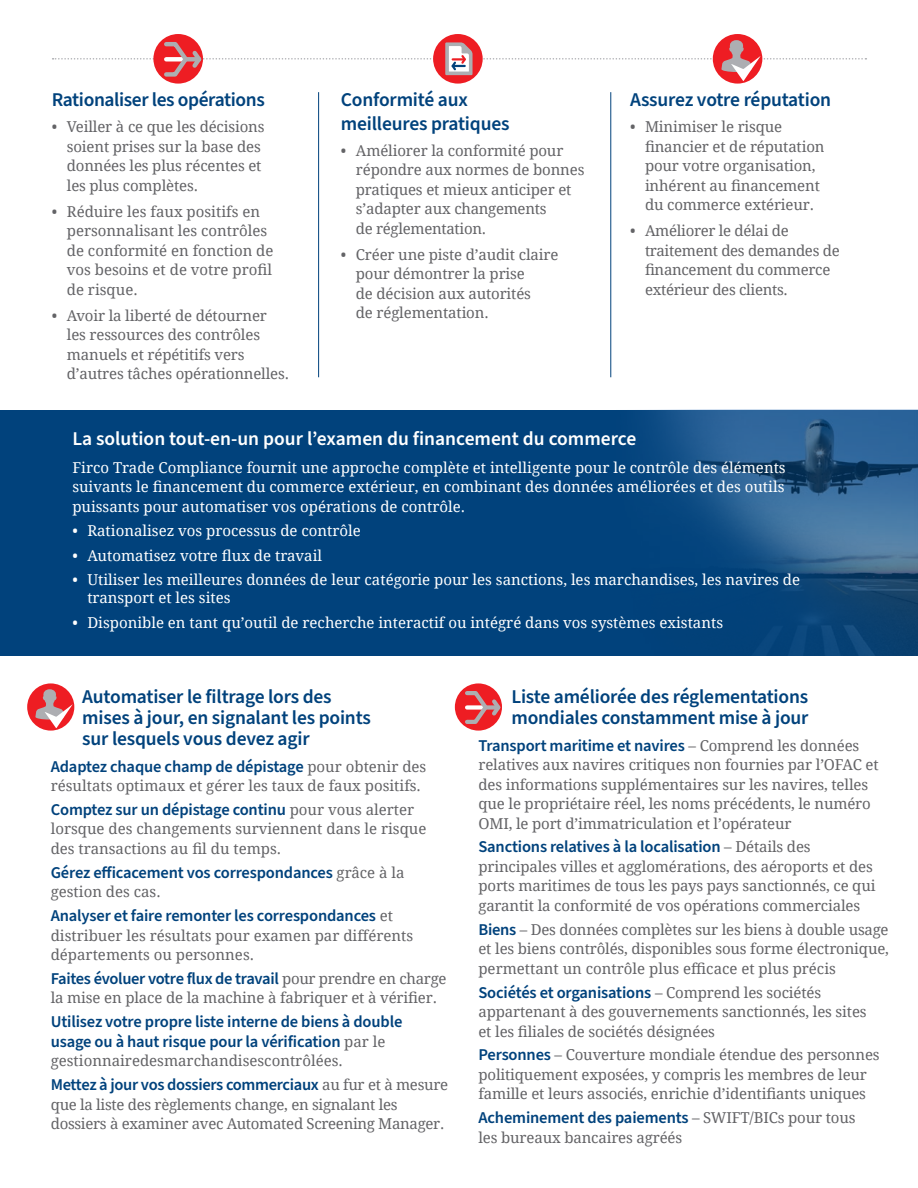
<style>
.page{position:relative;width:918px;height:1188px;background:#fff}
.page>*{position:absolute;margin:0;border:0;box-sizing:border-box;transform-origin:0 0}
.Content_-_Subhead_co{font:600 19.5px/21px "Source Sans Pro";letter-spacing:-.01em;color:#01427c}
.Content_-_1_Column{font:600 19.5px "Source Sans Pro";color:#fff}
.Content_-_1_Column-2{font:600 16.5px/19.5px "Source Sans Pro";letter-spacing:-.01em;color:#01427c}
.Content_-_1_Column-3{font:15px/19.5px "Droid Serif";letter-spacing:-.01em;color:#636366}
.Content_-_1_Column-4{font:15px/19.5px "Droid Serif";color:#fff;text-align:justify}
.Col_3{font:15px/19.5px "Droid Serif";letter-spacing:-.01em;color:#636366}
.s1{font-family:"Droid Serif";font-weight:400;font-size:15px;color:#636366}
.s2{font-family:"Source Sans Pro";font-weight:600;font-size:16.5px;color:#01427c}
</style>
<div class="page">
<div style="left:0;top:410px;width:918px;height:246px;background:#01427c"></div>
<img style="left:651px;top:410px;width:267px;height:246px">
<svg style="left:27px;top:683px;width:47px;height:48px"></svg>
<svg style="left:35px;top:689px;width:38px;height:39px"></svg>
<div style="left:455px;top:683px;width:47px;height:48px;background:#ee1d23;border-radius:50%"></div>
<svg style="left:463px;top:689px;width:39px;height:37px"></svg>
<hr style="left:318px;top:92px;width:1px;height:285px;background:#01427c">
<hr style="left:611px;top:92px;width:1px;height:285px;background:#01427c">
<svg style="left:153px;top:34px;width:50px;height:50px"></svg>
<svg style="left:433px;top:34px;width:50px;height:50px"></svg>
<div style="left:713px;top:34px;width:49px;height:50px;background:#ee1d23;border-radius:50%"></div>
<svg style="left:53px;top:40px;width:813px;height:41px"></svg>
<p class="Content_-_Subhead_co" style="left:52px;top:90px;width:215px">Rationaliser les opérations</p>
<p class="Content_-_1_Column-3" style="left:67px;top:117px;width:199px;text-indent:-15px">• Veiller à ce que les décisions soient prises sur la base des données les plus récentes et les plus complètes.</p>
<p class="Content_-_1_Column-3" style="left:67px;top:201px;width:208px;text-indent:-15px">• Réduire les faux positifs en personnalisant les contrôles de conformité en fonction de vos besoins et de votre profil de risque.</p>
<p class="Content_-_1_Column-3" style="left:67px;top:305px;width:224px;text-indent:-15px">• Avoir la liberté de détourner les ressources des contrôles manuels et répétitifs vers d’autres tâches opérationnelles.</p>
<p class="Content_-_Subhead_co" style="left:341px;top:89px;width:170px;line-height:23.4px">Conformité aux meilleures pratiques</p>
<p class="Col_3" style="left:356px;top:140px;width:230px;text-indent:-15px">• Améliorer la conformité pour répondre aux normes de bonnes pratiques et mieux anticiper et s’adapter aux changements<br>de réglementation.</p>
<p class="Col_3" style="left:356px;top:244px;width:204px;text-indent:-15px">• Créer une piste d’audit claire pour démontrer la prise<br>de décision aux autorités<br>de réglementation.</p>
<p class="Content_-_Subhead_co" style="left:630px;top:90px;width:203px">Assurez votre réputation</p>
<p class="Col_3" style="left:645px;top:117px;width:181px;text-indent:-15px">• Minimiser le risque financier et de réputation pour votre organisation, inhérent au financement du commerce extérieur.</p>
<p class="Col_3" style="left:645px;top:221px;width:196px;text-indent:-15px">• Améliorer le délai de traitement des demandes de financement du commerce extérieur des clients.</p>
<p class="Content_-_1_Column" style="left:72px;top:425px;width:565px">La solution tout-en-un pour l’examen du financement du commerce</p>
<p class="Content_-_1_Column-4" style="left:72px;top:457px;width:715px">Firco Trade Compliance fournit une approche complète et intelligente pour le contrôle des éléments suivants le financement du commerce extérieur, en combinant des données améliorées et des outils puissants pour automatiser vos opérations de contrôle.</p>
<p class="Content_-_1_Column-4" style="left:72px;top:521px;width:290px">• Rationalisez vos processus de contrôle</p>
<p class="Content_-_1_Column-4" style="left:72px;top:545px;width:251px">• Automatisez votre flux de travail</p>
<p class="Content_-_1_Column-4" style="left:87px;top:571px;width:714px;line-height:18px;text-indent:-15px">• Utiliser les meilleures données de leur catégorie pour les sanctions, les marchandises, les navires de transport et les sites</p>
<p class="Content_-_1_Column-4" style="left:72px;top:612px;width:652px">• Disponible en tant qu’outil de recherche interactif ou intégré dans vos systèmes existants</p>
<p class="Content_-_Subhead_co" style="left:82px;top:687px;width:290px">Automatiser le filtrage lors des mises à jour, en signalant les points sur lesquels vous devez agir</p>
<p class="Content_-_1_Column-2" style="left:51px;top:757px;width:377px">Adaptez chaque champ de dépistage <span class="s1">pour obtenir des</span></p>
<p class="Content_-_1_Column-3" style="left:51px;top:776px;width:372px">résultats optimaux et gérer les taux de faux positifs.</p>
<p class="Content_-_1_Column-2" style="left:51px;top:800px;width:365px">Comptez sur un dépistage continu <span class="s1">pour vous alerter</span></p>
<p class="Content_-_1_Column-3" style="left:51px;top:819px;width:377px">lorsque des changements surviennent dans le risque des transactions au fil du temps.</p>
<p class="Content_-_1_Column-2" style="left:51px;top:863px;width:355px">Gérez efficacement vos correspondances <span class="s1">grâce à la</span></p>
<p class="Content_-_1_Column-3" style="left:51px;top:882px;width:111px">gestion des cas.</p>
<p class="Content_-_1_Column-2" style="left:51px;top:906px;width:344px">Analyser et faire remonter les correspondances <span class="s1">et</span></p>
<p class="Content_-_1_Column-3" style="left:51px;top:925px;width:364px">distribuer les résultats pour examen par différents départements ou personnes.</p>
<p class="Content_-_1_Column-2" style="left:51px;top:969px;width:397px">Faites évoluer votre flux de travail <span class="s1">pour prendre en charge</span></p>
<p class="Content_-_1_Column-3" style="left:51px;top:988px;width:388px">la mise en place de la machine à fabriquer et à vérifier.</p>
<p class="Content_-_1_Column-2" style="left:51px;top:1013px;width:353px">Utilisez votre propre liste interne de biens à double usage ou à haut risque pour la vérification <span class="s1">par le</span></p>
<p class="Content_-_1_Column-3" style="left:51px;top:1051px;width:294px">gestionnairedesmarchandisescontrôlées.</p>
<p class="Content_-_1_Column-2" style="left:51px;top:1075px;width:399px">Mettez à jour vos dossiers commerciaux <span class="s1">au fur et à mesure</span></p>
<p class="Content_-_1_Column-3" style="left:51px;top:1094px;width:395px">que la liste des règlements change, en signalant les dossiers à examiner avec Automated Screening Manager.</p>
<p class="Content_-_Subhead_co" style="left:511px;top:687px;width:299px">Liste améliorée des réglementations mondiales constamment mise à jour</p>
<p class="Content_-_1_Column-2" style="left:478px;top:736px;width:382px">Transport maritime et navires <span class="s1">– Comprend les données</span></p>
<p class="Content_-_1_Column-3" style="left:478px;top:755px;width:402px">relatives aux navires critiques non fournies par l’OFAC et des informations supplémentaires sur les navires, telles que le propriétaire réel, les noms précédents, le numéro OMI, le port d’immatriculation et l’opérateur</p>
<p class="Content_-_1_Column-2" style="left:478px;top:838px;width:334px">Sanctions relatives à la localisation <span class="s1">– Détails des</span></p>
<p class="Content_-_1_Column-3" style="left:478px;top:856px;width:399px">principales villes et agglomérations, des aéroports et des ports maritimes de tous les pays pays sanctionnés, ce qui garantit la conformité de vos opérations commerciales</p>
<p class="Content_-_1_Column-3" style="left:478px;top:919px;width:412px;text-align:justify"><span class="s2">Biens</span> – Des données complètes sur les biens à double usage et les biens contrôlés, disponibles sous forme électronique, permettant un contrôle plus efficace et plus précis</p>
<p class="Content_-_1_Column-2" style="left:478px;top:983px;width:344px">Sociétés et organisations <span class="s1">– Comprend les sociétés</span></p>
<p class="Content_-_1_Column-3" style="left:478px;top:1002px;width:390px">appartenant à des gouvernements sanctionnés, les sites et les filiales de sociétés désignées</p>
<p class="Content_-_1_Column-3" style="left:478px;top:1045px;width:403px"><span class="s2">Personnes</span> – Couverture mondiale étendue des personnes politiquement exposées, y compris les membres de leur famille et leurs associés, enrichie d’identifiants uniques</p>
<p class="Content_-_1_Column-2" style="left:478px;top:1109px;width:379px">Acheminement des paiements <span class="s1">– SWIFT/BICs pour tous</span></p>
<p class="Content_-_1_Column-3" style="left:478px;top:1127px;width:205px">les bureaux bancaires agréés</p>
</div>
